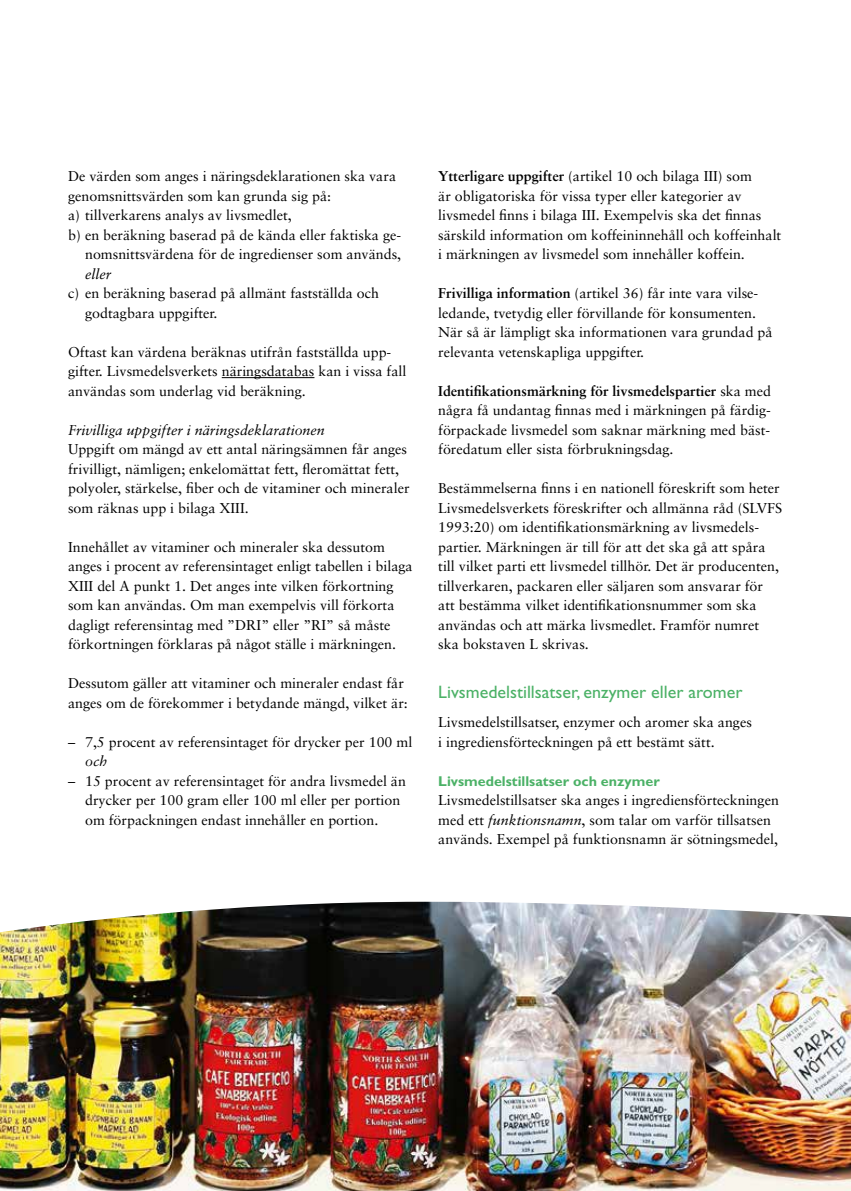
<style>
.page{position:relative;width:851px;height:1191px;background:#fff}
.page>*{position:absolute;margin:0;border:0;box-sizing:border-box;transform-origin:0 0}
.t1{font:18px "Gill Sans CE";color:#4bb166}
.t2{font:14.25px/19.5px "Sabon";color:#000}
.t3{font:italic 14.25px "Sabon";color:#000}
.t4{font:700 14.25px "Gill Sans CE";color:#4bb166}
.s1{font-weight:700}
.s2{font-style:italic}
</style>
<div class="page">
<hr style="left:222px;top:377px;width:92px;height:1px;background:#000">
<img style="left:0;top:901px;width:850px;height:290px">
<p class="t2" style="left:68px;top:166px;width:329px">De värden som anges i näringsdeklarationen ska vara</p>
<p class="t2" style="left:68px;top:186px;width:264px">genomsnittsvärden som kan grunda sig på:</p>
<p class="t2" style="left:68px;top:205px;width:225px">a) tillverkarens analys av livsmedlet,</p>
<p class="t2" style="left:68px;top:225px;width:334px">b) en beräkning baserad på de kända eller faktiska ge-</p>
<p class="t2" style="left:85px;top:244px;width:317px">nomsnittsvärdena för de ingredienser som används,</p>
<p class="t3" style="left:85px;top:265px;width:28px">eller</p>
<p class="t2" style="left:85px;top:283px;width:295px;text-indent:-17px">c) en beräkning baserad på allmänt fastställda och godtagbara uppgifter.</p>
<p class="t2" style="left:68px;top:342px;width:340px">Oftast kan värdena beräknas utifrån fastställda upp&shy;gifter. Livsmedelsverkets näringsdatabas kan i vissa fall användas som underlag vid beräkning.</p>
<p class="t3" style="left:68px;top:421px;width:258px">Frivilliga uppgifter i näringsdeklarationen</p>
<p class="t2" style="left:68px;top:439px;width:343px">Uppgift om mängd av ett antal näringsämnen får anges frivilligt, nämligen; enkelomättat fett, fleromättat fett, polyoler, stärkelse, fiber och de vitaminer och mineraler som räknas upp i bilaga XIII.</p>
<p class="t2" style="left:68px;top:537px;width:346px">Innehållet av vitaminer och mineraler ska dessutom anges i procent av referensintaget enligt tabellen i bilaga XIII del A punkt 1. Det anges inte vilken förkortning som kan användas. Om man exempelvis vill förkorta dagligt referensintag med ”DRI” eller ”RI” så måste förkortningen förklaras på något ställe i märkningen.</p>
<p class="t2" style="left:68px;top:673px;width:341px">Dessutom gäller att vitaminer och mineraler endast får anges om de förekommer i betydande mängd, vilket är:</p>
<p class="t2" style="left:68px;top:732px;width:346px">– 7,5 procent av referensintaget för drycker per 100 ml</p>
<p class="t3" style="left:85px;top:753px;width:24px">och</p>
<p class="t2" style="left:85px;top:771px;width:322px;text-indent:-17px">– 15 procent av referensintaget för andra livsmedel än drycker per 100 gram eller 100 ml eller per portion om förpackningen endast innehåller en portion.</p>
<p class="t2" style="left:438px;top:166px;width:344px"><span class="s1">Ytterligare uppgifter</span> (artikel 10 och bilaga III) som<br>är obligatoriska för vissa typer eller kategorier av livsmedel finns i bilaga III. Exempelvis ska det finnas särskild information om koffeininnehåll och koffeinhalt i märkningen av livsmedel som innehåller koffein.</p>
<p class="t2" style="left:438px;top:283px;width:336px"><span class="s1">Frivilliga information</span> (artikel 36) får inte vara vilse&shy;ledande, tvetydig eller förvillande för konsumenten.<br>När så är lämpligt ska informationen vara grundad på relevanta vetenskapliga uppgifter.</p>
<p class="t2" style="left:438px;top:381px;width:334px"><span class="s1">Identifikationsmärkning för livsmedelspartier</span> ska med några få undantag finnas med i märkningen på färdig&shy;förpackade livsmedel som saknar märkning med bäst&shy;föredatum eller sista förbrukningsdag.</p>
<p class="t2" style="left:438px;top:478px;width:345px">Bestämmelserna finns i en nationell föreskrift som heter Livsmedelsverkets föreskrifter och allmänna råd (SLVFS 1993:20) om identifikationsmärkning av livsmedels&shy;partier. Märkningen är till för att det ska gå att spåra till vilket parti ett livsmedel tillhör. Det är producenten, tillverkaren, packaren eller säljaren som ansvarar för att bestämma vilket identifikationsnummer som ska användas och att märka livsmedlet. Framför numret ska bokstaven L skrivas.</p>
<p class="t1" style="left:438px;top:681px;width:306px">Livsmedelstillsatser, enzymer eller aromer</p>
<p class="t2" style="left:438px;top:712px;width:315px">Livsmedelstillsatser, enzymer och aromer ska anges i ingrediensförteckningen på ett bestämt sätt.</p>
<p class="t4" style="left:438px;top:772px;width:223px">Livsmedelstillsatser och enzymer</p>
<p class="t2" style="left:438px;top:790px;width:342px">Livsmedelstillsatser ska anges i ingrediensförteckningen med ett <span class="s2">funktionsnamn</span>, som talar om varför tillsatsen används. Exempel på funktionsnamn är sötningsmedel,</p>
</div>
